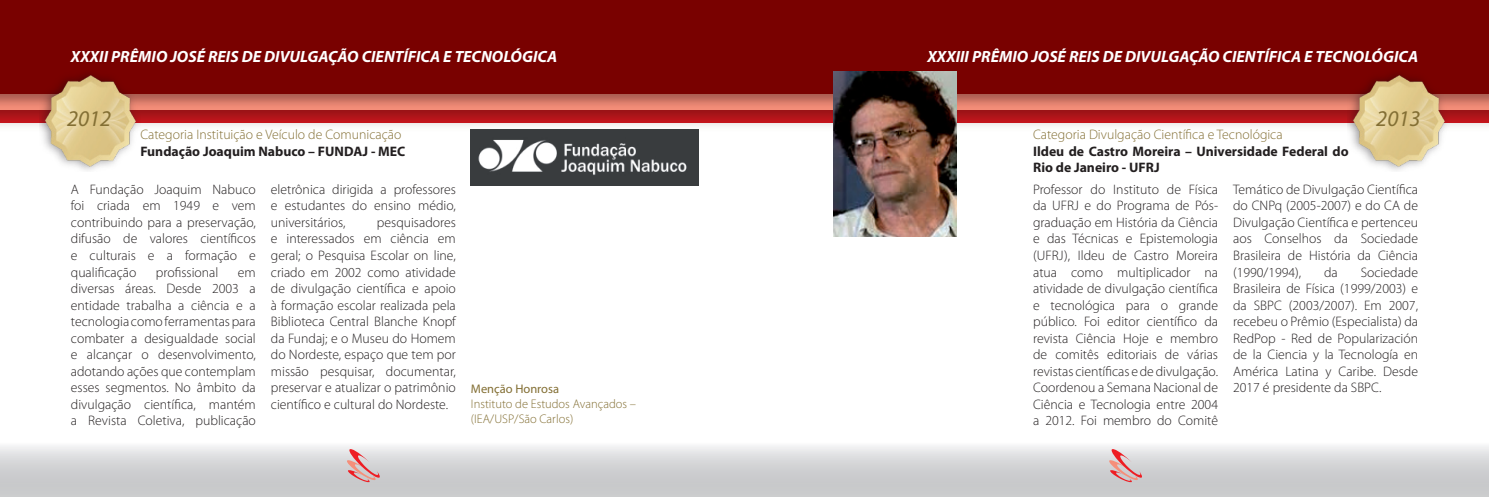
<style>
.page{position:relative;width:1489px;height:497px;background:#fff}
.page>*{position:absolute;margin:0;border:0;box-sizing:border-box;transform-origin:0 0}
.t1{font:italic 22.5px "Myriad Pro";color:#836f34}
.t2{font:italic 700 16.25px "Myriad Pro";color:#fff}
.t3{font:300 13.75px/16.5px "Myriad Pro";color:#231f20;text-align:justify}
.t4{font:700 13.75px/16.5px "Myriad Pro";color:#231f20}
.t5{font:300 13.75px "Myriad Pro";color:#836f34}
.t6{font:300 12.5px/15px "Myriad Pro";color:#836f34}
.t7{font:12.5px "Myriad Pro";color:#836f34}
</style>
<div class="page">
<svg style="left:0;top:446px;width:1488px;height:50px;background:#d3d4d6"></svg>
<svg style="left:346px;top:447px;width:34px;height:35px"></svg>
<svg style="left:1108px;top:447px;width:34px;height:35px"></svg>
<img style="left:0;top:109px;width:1488px;height:25px">
<svg style="left:0;top:93px;width:1488px;height:16px;background:#cc6f60"></svg>
<div style="left:0;top:0;width:1488px;height:93px;background:#790100"></div>
<img style="left:1347px;top:73px;width:102px;height:98px">
<img style="left:39px;top:73px;width:102px;height:98px">
<img style="left:471px;top:129px;width:227px;height:56px">
<img style="left:833px;top:71px;width:123px;height:165px">
<p class="t2" style="left:71px;top:46px;width:487px">XXXII PRÊMIO JOSÉ REIS DE DIVULGAÇÃO CIENTÍFICA E TECNOLÓGICA</p>
<h1 class="t1" style="left:67px;top:105px;width:46px">2012</h1>
<p class="t5" style="left:140px;top:126px;width:262px">Categoria Instituição e Veículo de Comunicação</p>
<p class="t4" style="left:140px;top:142px;width:266px">Fundação Joaquim Nabuco – FUNDAJ - MEC</p>
<p class="t3" style="left:71px;top:181px;width:186px">A Fundação Joaquim Nabuco foi criada em 1949 e vem contribuindo para a preservação, difusão de valores científicos e culturais e a formação e qualificação</p>
<p class="t3" style="left:271px;top:181px;width:186px">eletrônica dirigida a professores e estudantes do ensino médio, universitários,</p>
<p class="t3" style="left:271px;top:214px;width:186px;text-indent:106px">pesquisadores e interessados em ciência em geral; o Pesquisa Escolar on line, criado em 2002 como atividade de divulgação científica e apoio à formação escolar realizada pela Biblioteca Central Blanche Knopf da Fundaj; e o Museu do Homem do Nordeste, espaço que tem por missão pesquisar, documentar, preservar e atualizar o patrimônio científico e cultural do Nordeste.</p>
<p class="t3" style="left:156px;top:263px;width:64px">profissional</p>
<p class="t3" style="left:71px;top:263px;width:186px;text-indent:167px">em diversas áreas. Desde 2003 a entidade trabalha a ciência e a tecnologia como ferramentas para combater a desigualdade social e alcançar o desenvolvimento, adotando ações que contemplam esses segmentos. No âmbito da divulgação científica, mantém a Revista Coletiva, publicação</p>
<p class="t7" style="left:471px;top:380px;width:90px">Menção Honrosa</p>
<p class="t6" style="left:471px;top:395px;width:167px">Instituto de Estudos Avançados – (IEA/USP/São Carlos)</p>
<p class="t2" style="left:927px;top:46px;width:492px">XXXIII PRÊMIO JOSÉ REIS DE DIVULGAÇÃO CIENTÍFICA E TECNOLÓGICA</p>
<h1 class="t1" style="left:1376px;top:105px;width:46px">2013</h1>
<p class="t5" style="left:1033px;top:126px;width:251px">Categoria Divulgação Científica e Tecnológica</p>
<p class="t4" style="left:1033px;top:142px;width:317px">Ildeu de Castro Moreira – Universidade Federal do<br>Rio de Janeiro - UFRJ</p>
<p class="t3" style="left:1033px;top:181px;width:186px">Professor do Instituto de Física da UFRJ e do Programa de Pós&shy;graduação em História da Ciência e das Técnicas e Epistemologia (UFRJ), Ildeu de Castro Moreira atua como multiplicador na atividade de divulgação científica e tecnológica para o grande público. Foi editor científico da revista Ciência Hoje e membro de comitês editoriais de várias revistas científicas e de divulgação.<br>Coordenou a Semana Nacional de Ciência e Tecnologia entre 2004 a 2012. Foi membro do Comitê</p>
<p class="t3" style="left:1232px;top:181px;width:186px">Temático de Divulgação Científica do CNPq (2005-2007) e do CA de Divulgação Científica e pertenceu aos Conselhos da Sociedade Brasileira de História da Ciência (1990/1994),</p>
<p class="t3" style="left:1232px;top:263px;width:186px;text-indent:128px">Sociedade Brasileira de Física (1999/2003) e da SBPC (2003/2007). Em 2007, recebeu o Prêmio (Especialista) da RedPop - Red de Popularización de la Ciencia y la Tecnología en América Latina y Caribe. Desde 2017 é presidente da SBPC.</p>
<p class="t3" style="left:1323px;top:263px;width:15px">da</p>
</div>
